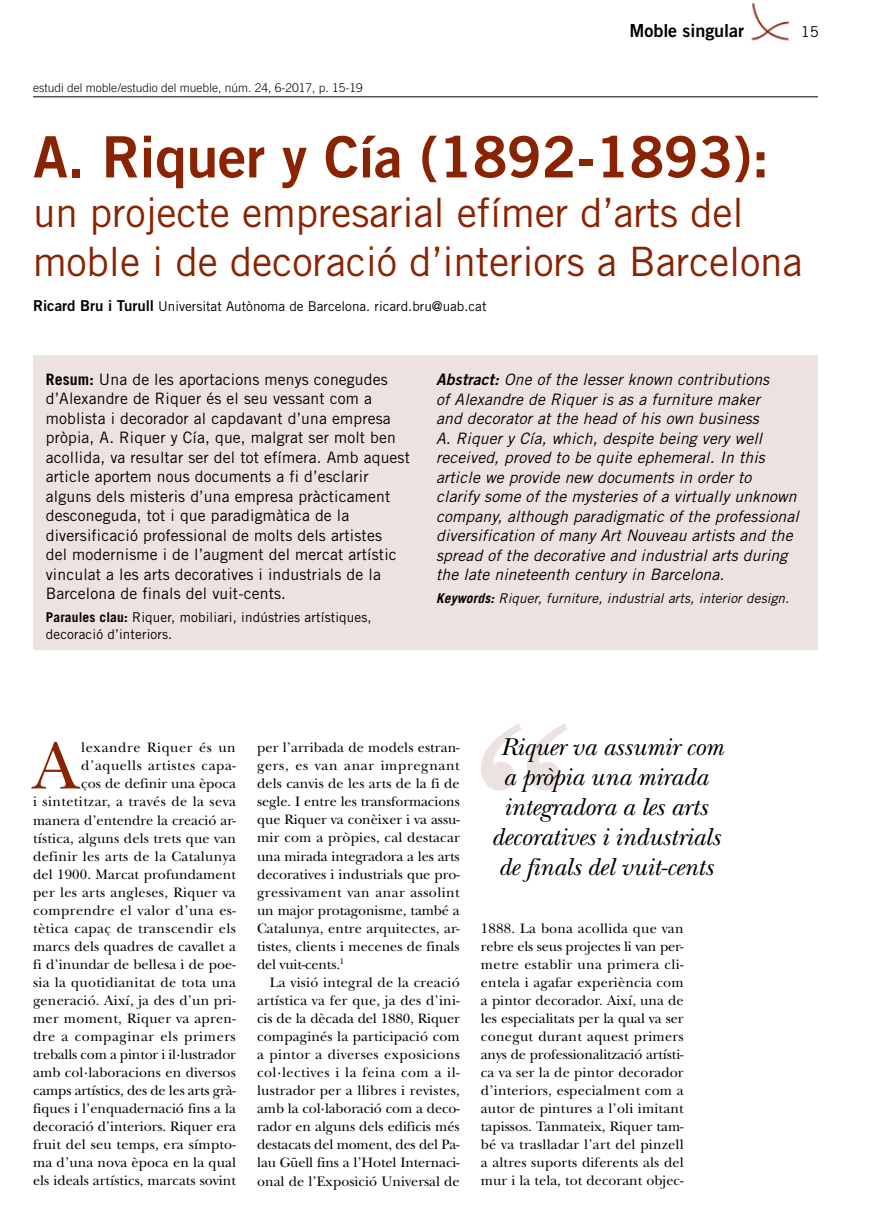
<style>
.page{position:relative;width:869px;height:1231px;background:#fff}
.page>*{position:absolute;margin:0;border:0;box-sizing:border-box;transform-origin:0 0}
.t1{font:69px "New Baskerville Std";color:#892301}
.t2{font:57px "Trade Gothic Bold Two";letter-spacing:-.005em;color:#892301}
.t3{font:40.5px/49.5px "Trade Gothic";letter-spacing:-.005em;color:#892301}
.t4{font:italic 25.5px/30px "New Baskerville Std";letter-spacing:-.01em;color:#000;text-align:center}
.t5{font:18px "Trade Gothic Bold Two";letter-spacing:-.005em;color:#000}
.t6{font:15.75px/19.5px "Trade Gothic";letter-spacing:.01em;color:#000}
.t7{font:italic 15.75px/19.5px "Trade Gothic";letter-spacing:.01em;color:#000}
.t8{font:15px "Trade Gothic";color:#000}
.t9{font:14.25px/18px "New Baskerville Std";letter-spacing:.01em;color:#000;text-align:justify}
.t10{font:13.5px/16.5px "Trade Gothic";letter-spacing:.01em;color:#000}
.t11{font:italic 13.5px "Trade Gothic";letter-spacing:.01em;color:#000}
.t12{font:300 12px "Trade Gothic";color:#000}
.s1{font-family:"Trade Gothic Bold Two";font-size:15px}
.s2{font-weight:700}
.s3{font-family:"Trade Gothic Bold Two"}
</style>
<div class="page">
<img style="left:751px;top:3px;width:39px;height:38px">
<hr style="left:33px;top:96px;width:785px;height:1px;background:#000">
<div style="left:33px;top:355px;width:785px;height:295px;background:#ece2df"></div>
<svg style="left:481px;top:723px;width:86px;height:67px"></svg>
<p class="t12" style="left:33px;top:81px;width:331px">estudi del moble/estudio del mueble, núm. 24, 6-2017, p. 15-19</p>
<p class="t5" style="left:630px;top:19px;width:116px">Moble singular</p>
<p class="t8" style="left:801px;top:22px;width:20px">15</p>
<h2 class="t2" style="left:33px;top:122px;width:738px">A. Riquer y Cía (1892-1893):</h2>
<h3 class="t3" style="left:33px;top:187px;width:771px">un projecte empresarial efímer d’arts del moble i de decoració d’interiors a Barcelona</h3>
<p class="t10" style="left:33px;top:298px;width:455px"><span class="s1">Ricard Bru i Turull</span> Universitat Autònoma de Barcelona. ricard.bru@uab.cat</p>
<p class="t6" style="left:46px;top:369px;width:366px"><span class="s2">Resum:</span> Una de les aportacions menys conegudes d’Alexandre de Riquer és el seu vessant com a moblista i decorador al capdavant d’una empresa pròpia, A. Riquer y Cía, que, malgrat ser molt ben acollida, va resultar ser del tot efímera. Amb aquest article aportem nous documents a fi d’esclarir alguns dels misteris d’una empresa pràcticament desconeguda, tot i que paradigmàtica de la diversificació professional de molts dels artistes<br>del modernisme i de l’augment del mercat artístic vinculat a les arts decoratives i industrials de la Barcelona de finals del vuit-cents.</p>
<p class="t10" style="left:46px;top:609px;width:327px"><span class="s2">Paraules clau:</span> Riquer, mobiliari, indústries artístiques, decoració d’interiors.</p>
<p class="t7" style="left:436px;top:370px;width:364px"><span class="s3">Abstract:</span> One of the lesser known contributions<br>of Alexandre de Riquer is as a furniture maker<br>and decorator at the head of his own business<br>A. Riquer y Cía, which, despite being very well received, proved to be quite ephemeral. In this article we provide new documents in order to<br>clarify some of the mysteries of a virtually unknown company, although paradigmatic of the professional diversification of many Art Nouveau artists and the spread of the decorative and industrial arts during the late nineteenth century in Barcelona.</p>
<p class="t11" style="left:436px;top:590px;width:355px"><span class="s2">Keywords:</span> Riquer, furniture, industrial arts, interior design.</p>
<h1 class="t1" style="left:33px;top:726px;width:47px">A</h1>
<p class="t9" style="left:33px;top:739px;width:204px;text-align:right">lexandre Riquer és un d’aquells artistes capa-<br>ços de definir una època<br>i sintetitzar, a través de la seva manera d’entendre la creació ar&shy;tística, alguns dels trets que van definir les arts de la Catalunya del 1900. Marcat profundament per les arts angleses, Riquer va comprendre el valor d’una es&shy;tètica capaç de transcendir els marcs dels quadres de cavallet a fi d’inundar de bellesa i de poe&shy;sia la quotidianitat de tota una generació. Així, ja des d’un pri&shy;mer moment, Riquer va apren&shy;dre a compaginar els primers treballs com a pintor i il·lustrador amb col·laboracions en diversos camps artístics, des de les arts grà&shy;fiques i l’enquadernació fins a la decoració d’interiors. Riquer era fruit del seu temps, era símpto&shy;ma d’una nova època en la qual els ideals artístics, marcats sovint</p>
<p class="t9" style="left:257px;top:738px;width:204px">per l’arribada de models estran&shy;gers, es van anar impregnant dels canvis de les arts de la fi de segle. I entre les transformacions que Riquer va conèixer i va assu&shy;mir com a pròpies, cal destacar una mirada integradora a les arts decoratives i industrials que pro&shy;gressivament van anar assolint un major protagonisme, també a Catalunya, entre arquitectes, ar&shy;tistes, clients i mecenes de finals del vuit-cents.<sup>1</sup></p>
<p class="t9" style="left:257px;top:973px;width:204px;text-indent:13px">La visió integral de la creació artística va fer que, ja des d’ini&shy;cis de la dècada del 1880, Riquer compaginés la participació com a pintor a diverses exposicions col·lectives i la feina com a il· lustrador per a llibres i revistes, amb la col·laboració com a deco&shy;rador en alguns dels edificis més destacats del moment, des del Pa&shy;lau Güell fins a l’Hotel Internaci&shy;onal de l’Exposició Universal de</p>
<h3 class="t4" style="left:491px;top:732px;width:234px">Riquer va assumir com a pròpia una mirada integradora a les arts decoratives i industrials de finals del vuit-cents</h3>
<p class="t9" style="left:481px;top:919px;width:204px">1888. La bona acollida que van rebre els seus projectes li van per&shy;metre establir una primera cli&shy;entela i agafar experiència com a pintor decorador. Així, una de les especialitats per la qual va ser conegut durant aquest primers anys de professionalització artísti&shy;ca va ser la de pintor decorador d’interiors, especialment com a autor de pintures a l’oli imitant tapissos. Tanmateix, Riquer tam&shy;bé va traslladar l’art del pinzell a altres suports diferents als del mur i la tela, tot decorant objec-</p>
</div>
